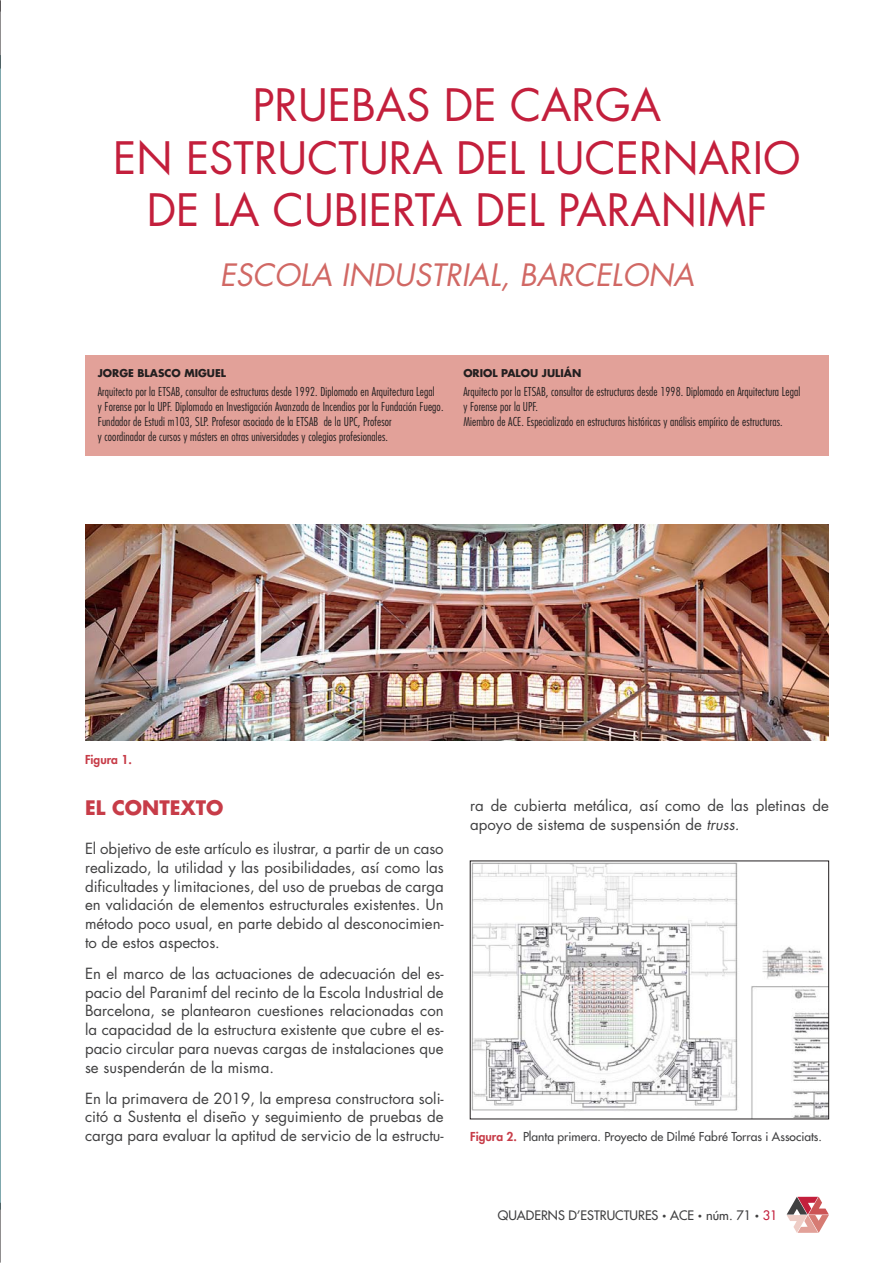
<style>
.page{position:relative;width:893px;height:1263px;background:#fff}
.page>*{position:absolute;margin:0;border:0;box-sizing:border-box;transform-origin:0 0}
.t1{font:43.5px/52.5px "Futura Std";color:#c31f3c;text-align:center}
.t2{font:italic 30px "Futura Std";color:#d16864}
.t3{font:700 19.5px "Futura Std";color:#c73c48}
.t4{font:15px/18.8px "Futura Std";color:#404041;text-align:justify}
.t5{font:500 12.75px "Futura Std";color:#404041}
.t6{font:300 condensed 12px/15px "Futura Std";letter-spacing:.01em;color:#231f20}
.t7{font:500 12px "Futura Std";color:#404041}
.t8{font:800 12px "Futura Std";color:#c73c48}
.t9{font:700 10.5px "Futura Std";color:#231f20}
.s1{font-style:italic}
.s2{font-weight:800;color:#c73c48}
.s3{font-size:7.65px}
.s4{color:#c31f3c}
</style>
<div class="page">
<svg style="left:787px;top:1197px;width:42px;height:36px"></svg>
<div style="left:85px;top:355px;width:744px;height:101px;background:#e2a199"></div>
<img style="left:472px;top:863px;width:355px;height:254px">
<img style="left:85px;top:524px;width:744px;height:217px">
<img style="left:0;top:561px;width:1px;height:649px">
<img style="left:0;top:249px;width:1px;height:92px">
<h1 class="t1" style="left:113px;top:83px;width:689px">PRUEBAS DE CARGA<br>EN ESTRUCTURA DEL LUCERNARIO<br>DE LA CUBIERTA DEL PARANIMF</h1>
<h2 class="t2" style="left:220px;top:262px;width:476px">ESCOLA INDUSTRIAL, BARCELONA</h2>
<p class="t9" style="left:98px;top:368px;width:130px">JORGE BLASCO MIGUEL</p>
<p class="t6" style="left:98px;top:385px;width:347px">Arquitecto por la ETSAB, consultor de estructuras desde 1992. Diplomado en Arquitectura Legal<br>y Forense por la UPF. Diplomado en Investigación Avanzada de Incendios por la Fundación Fuego.<br>Fundador de Estudi m103, SLP. Profesor asociado de la ETSAB de la UPC, Profesor<br>y coordinador de cursos y másters en otras universidades y colegios profesionales.</p>
<p class="t9" style="left:463px;top:368px;width:119px">ORIOL PALOU JULIÁN</p>
<p class="t6" style="left:463px;top:385px;width:338px">Arquitecto por la ETSAB, consultor de estructuras desde 1998. Diplomado en Arquitectura Legal y Forense por la UPF.<br>Miembro de ACE. Especializado en estructuras históricas y análisis empírico de estructuras.</p>
<p class="t8" style="left:85px;top:754px;width:48px">Figura 1.</p>
<h3 class="t3" style="left:85px;top:798px;width:140px">EL CONTEXTO</h3>
<p class="t4" style="left:85px;top:841px;width:360px">El objetivo de este artículo es ilustrar, a partir de un caso realizado, la utilidad y las posibilidades, así como las dificultades y limitaciones, del uso de pruebas de carga en validación de elementos estructurales existentes. Un método poco usual, en parte debido al desconocimien&shy;to de estos aspectos.</p>
<p class="t4" style="left:85px;top:965px;width:360px">En el marco de las actuaciones de adecuación del es&shy;pacio del Paranimf del recinto de la Escola Industrial de Barcelona, se plantearon cuestiones relacionadas con la capacidad de la estructura existente que cubre el es&shy;pacio circular para nuevas cargas de instalaciones que se suspenderán de la misma.</p>
<p class="t4" style="left:85px;top:1090px;width:360px">En la primavera de 2019, la empresa constructora soli&shy;citó a Sustenta el diseño y seguimiento de pruebas de carga para evaluar la aptitud de servicio de la estructu-</p>
<p class="t4" style="left:470px;top:797px;width:360px">ra de cubierta metálica, así como de las pletinas de apoyo de sistema de suspensión de <span class="s1">truss.</span></p>
<p class="t7" style="left:470px;top:1131px;width:353px"><span class="s2">Figura 2.</span> Planta primera. Proyecto de Dilmé Fabré Torras i Associats.</p>
<p class="t5" style="left:498px;top:1209px;width:281px">QUADERNS D’ESTRUCTURES <span class="s3">•</span> ACE <span class="s3">•</span> núm. 71 <span class="s3">•</span> <span class="s4">31</span></p>
</div>
